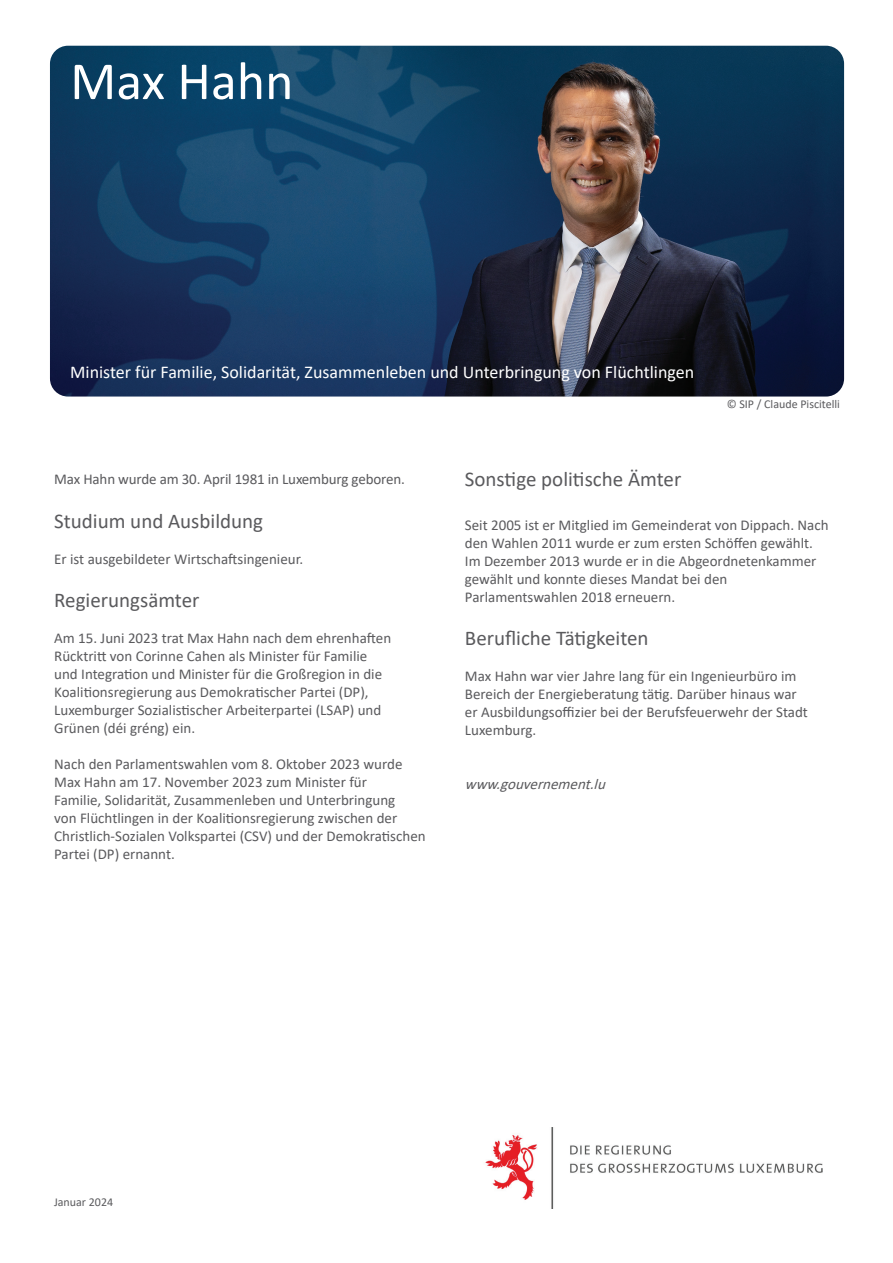
<style>
.page{position:relative;width:893px;height:1263px;background:#fff}
.page>*{position:absolute;margin:0;border:0;box-sizing:border-box;transform-origin:0 0}
.t1{font:54px "Calibri";color:#fff}
.t2{font:21px "Calibri";color:#5a5a5d}
.t3{font:18px "Calibri";color:#fff}
.t4{font:15px/18px "Calibri";color:#5a5a5d}
.t5{font:italic 15px "Calibri";color:#5a5a5d}
.t6{font:12px "Calibri";color:#5a5a5d}
</style>
<div class="page">
<img style="left:50px;top:46px;width:794px;height:350px">
<img style="left:485px;top:1128px;width:337px;height:81px">
<h1 class="t1" style="left:70px;top:44px;width:225px">Max Hahn</h1>
<p class="t3" style="left:70px;top:360px;width:626px">Minister für Familie, Solidarität, Zusammenleben und Unterbringung von Flüchtlingen</p>
<p class="t6" style="left:727px;top:395px;width:115px">© SIP / Claude Piscitelli</p>
<p class="t4" style="left:54px;top:470px;width:352px">Max Hahn wurde am 30. April 1981 in Luxemburg geboren.</p>
<h2 class="t2" style="left:54px;top:506px;width:210px">Studium und Ausbildung</h2>
<p class="t4" style="left:54px;top:549px;width:251px">Er ist ausgebildeter Wirtschaftsingenieur.</p>
<h2 class="t2" style="left:54px;top:585px;width:147px">Regierungsämter</h2>
<p class="t4" style="left:54px;top:628px;width:338px">Am 15. Juni 2023 trat Max Hahn nach dem ehrenhaften Rücktritt von Corinne Cahen als Minister für Familie und Integration und Minister für die Großregion in die Koalitionsregierung aus Demokratischer Partei (DP), Luxemburger Sozialistischer Arbeiterpartei (LSAP) und Grünen (déi gréng) ein.</p>
<p class="t4" style="left:54px;top:754px;width:373px">Nach den Parlamentswahlen vom 8. Oktober 2023 wurde Max Hahn am 17. November 2023 zum Minister für<br>Familie, Solidarität, Zusammenleben und Unterbringung<br>von Flüchtlingen in der Koalitionsregierung zwischen der Christlich-Sozialen Volkspartei (CSV) und der Demokratischen Partei (DP) ernannt.</p>
<h2 class="t2" style="left:465px;top:465px;width:218px">Sonstige politische Ämter</h2>
<p class="t4" style="left:465px;top:515px;width:365px">Seit 2005 ist er Mitglied im Gemeinderat von Dippach. Nach den Wahlen 2011 wurde er zum ersten Schöffen gewählt.<br>Im Dezember 2013 wurde er in die Abgeordnetenkammer gewählt und konnte dieses Mandat bei den Parlamentswahlen 2018 erneuern.</p>
<h2 class="t2" style="left:465px;top:623px;width:185px">Berufliche Tätigkeiten</h2>
<p class="t4" style="left:465px;top:666px;width:344px">Max Hahn war vier Jahre lang für ein Ingenieurbüro im Bereich der Energieberatung tätig. Darüber hinaus war er Ausbildungsoffizier bei der Berufsfeuerwehr der Stadt Luxemburg.</p>
<p class="t5" style="left:465px;top:773px;width:147px">www.gouvernement.lu</p>
<p class="t6" style="left:54px;top:1193px;width:61px">Januar 2024</p>
</div>
